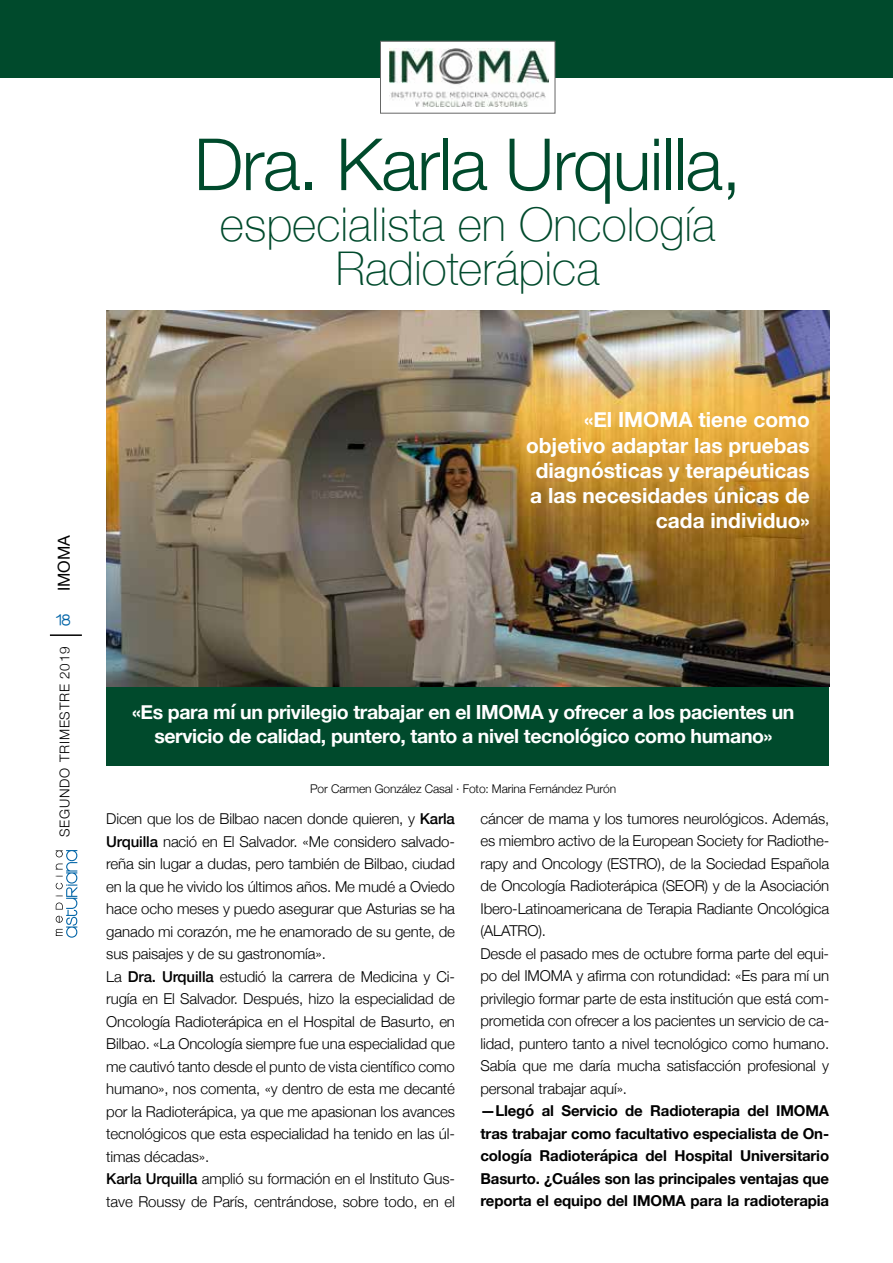
<style>
.page{position:relative;width:893px;height:1263px;background:#fff}
.page>*{position:absolute;margin:0;border:0;box-sizing:border-box;transform-origin:0 0}
.t1{font:300 72px "Helvetica Neue";letter-spacing:-.02em;color:#004a2c}
.t2{font:100 46.5px/43.5px "Helvetica Neue";color:#004a2c;text-align:center}
.t3{font:700 20.85px/25.2px "Helvetica Neue";color:#fff;text-align:right}
.t4{font:700 19.5px/24px "Helvetica Neue";letter-spacing:-.02em;color:#fff;text-align:center}
.t5{font:19.5px "Kravitz Thermal";color:#0064a7}
.t6{font:16.5px "Helvetica Neue";color:#000}
.t7{font:300 15px/22.5px "Helvetica Neue";letter-spacing:-.01em;color:#000}
.t8{font:700 15px/22.5px "Helvetica Neue";letter-spacing:-.01em;color:#000;text-align:justify}
.t9{font:300 13.5px "Helvetica Neue";letter-spacing:.06em;color:#000}
.t10{font:300 12px "Helvetica Neue";letter-spacing:-.01em;color:#000}
.s1{font-weight:500}
</style>
<div class="page">
<svg style="left:56px;top:850px;width:21px;height:88px"></svg>
<hr style="left:50px;top:634px;width:32px;height:2px;background:#000">
<div style="left:0;top:0;width:893px;height:78px;background:#004a2c"></div>
<div style="left:380px;top:41px;width:175px;height:72px;background:#fff;border:1px solid #666766"></div>
<img style="left:390px;top:49px;width:158px;height:57px">
<div style="left:106px;top:687px;width:723px;height:79px;background:#004a2c"></div>
<img style="left:106px;top:311px;width:723px;height:376px">
<h1 class="t1" style="left:194px;top:120px;width:549px">Dra. Karla Urquilla,</h1>
<h2 class="t2" style="left:220px;top:202px;width:497px">especialista en Oncología<br>Radioterápica</h2>
<p class="t6" style="left:54px;top:591px;width:58px;rotate:-90deg">IMOMA</p>
<h3 class="t5" style="left:56px;top:609px;width:16px">18</h3>
<p class="t9" style="left:57px;top:837px;width:192px;rotate:-90deg">SEGUNDO TRIMESTRE 2019</p>
<h3 class="t3" style="left:526px;top:407px;width:285px">«El IMOMA tiene como objetivo adaptar las pruebas diagnósticas y terapéuticas a las necesidades únicas de cada individuo»</h3>
<h3 class="t4" style="left:132px;top:699px;width:664px">«Es para mí un privilegio trabajar en el IMOMA y ofrecer a los pacientes un servicio de calidad, puntero, tanto a nivel tecnológico como humano»</h3>
<p class="t10" style="left:310px;top:781px;width:308px">Por Carmen González Casal · Foto: Marina Fernández Purón</p>
<p class="t7" style="left:106px;top:807px;width:350px">Dicen que los de Bilbao nacen donde quieren, y <span class="s1">Karla Urquilla</span> nació en El Salvador. «Me considero salvado&shy;reña sin lugar a dudas, pero también de Bilbao, ciudad en la que he vivido los últimos años. Me mudé a Oviedo hace ocho meses y puedo asegurar que Asturias se ha ganado mi corazón, me he enamorado de su gente, de sus paisajes y de su gastronomía».<br>La <span class="s1">Dra. Urquilla</span> estudió la carrera de Medicina y Ci&shy;rugía en El Salvador. Después, hizo la especialidad de Oncología Radioterápica en el Hospital de Basurto, en Bilbao. «La Oncología siempre fue una especialidad que me cautivó tanto desde el punto de vista científico como humano», nos comenta, «y dentro de esta me decanté por la Radioterápica, ya que me apasionan los avances tecnológicos que esta especialidad ha tenido en las úl&shy;timas décadas».<br><span class="s1">Karla Urquilla</span> amplió su formación en el Instituto Gus&shy;tave Roussy de París, centrándose, sobre todo, en el</p>
<p class="t7" style="left:480px;top:807px;width:350px">cáncer de mama y los tumores neurológicos. Además, es miembro activo de la European Society for Radiothe&shy;rapy and Oncology (ESTRO), de la Sociedad Española de Oncología Radioterápica (SEOR) y de la Asociación Ibero-Latinoamericana de Terapia Radiante Oncológica (ALATRO).<br>Desde el pasado mes de octubre forma parte del equi&shy;po del IMOMA y afirma con rotundidad: «Es para mí un privilegio formar parte de esta institución que está com&shy;prometida con ofrecer a los pacientes un servicio de ca&shy;lidad, puntero tanto a nivel tecnológico como humano.<br>Sabía que me daría mucha satisfacción profesional y personal trabajar aquí».</p>
<p class="t8" style="left:480px;top:1099px;width:350px">—Llegó al Servicio de Radioterapia del IMOMA tras trabajar como facultativo especialista de On&shy;cología Radioterápica del Hospital Universitario Basurto. ¿Cuáles son las principales ventajas que reporta el equipo del IMOMA para la radioterapia</p>
</div>
